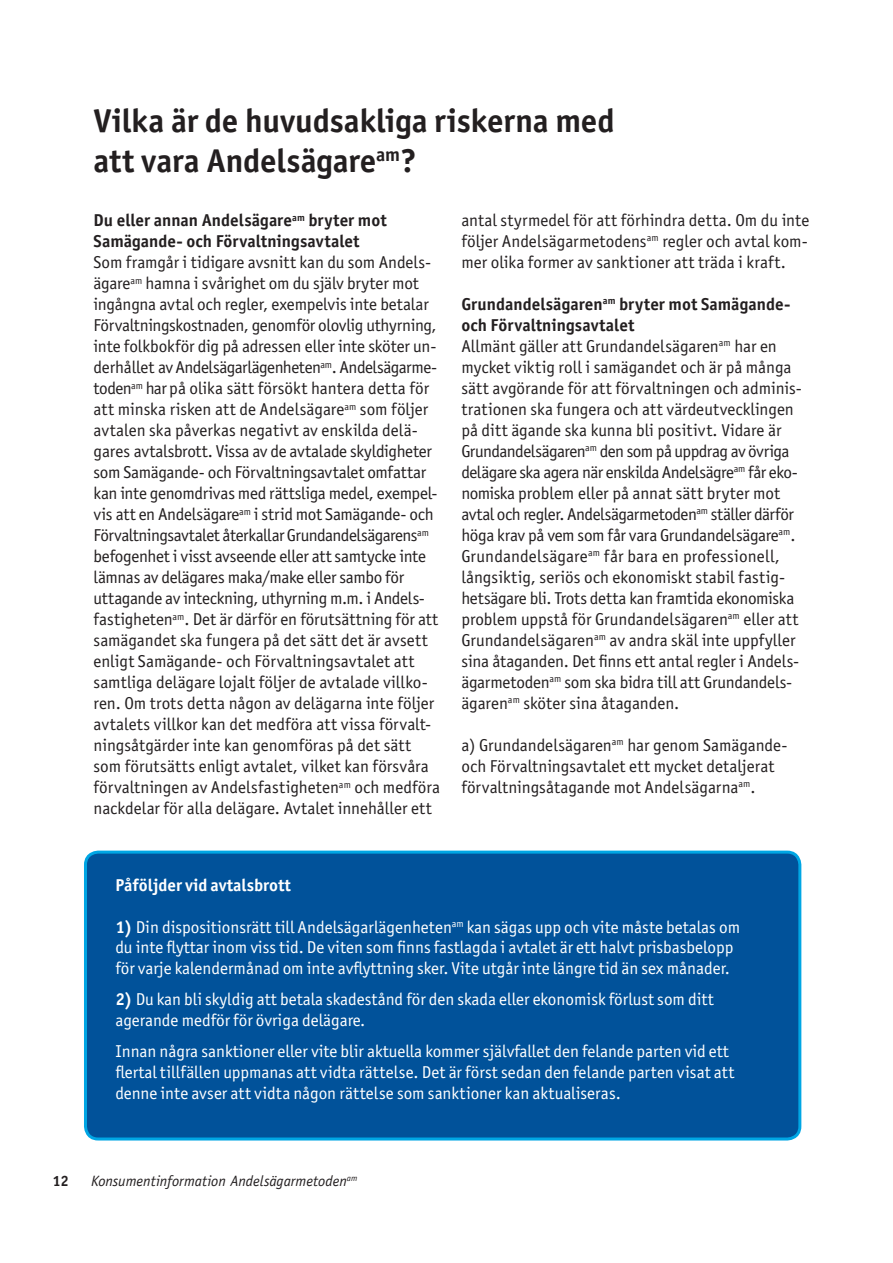
<style>
.page{position:relative;width:893px;height:1263px;background:#fff}
.page>*{position:absolute;margin:0;border:0;box-sizing:border-box;transform-origin:0 0}
.t1{font:700 33px "AT Officina Sans";letter-spacing:-.005em;color:#231f20}
.t2{font:17.25px/21px "AT Officina Sans";letter-spacing:-.005em;color:#231f20}
.t3{font:17.25px/20.7px "AT Officina Sans";color:#fff}
.t4{font:17.25px/21px "AT Officina Sans";letter-spacing:-.025em;color:#231f20}
.t5{font:700 17.25px/21px "AT Officina Sans";color:#231f20}
.t6{font:700 17.25px "AT Officina Sans";color:#fff}
.t7{font:italic 15px "AT Officina Sans";color:#231f20}
.t8{font:700 15px "AT Officina Sans";color:#231f20}
.t9{font:italic 8.7px "AT Officina Sans";color:#231f20}
.s1{font-weight:700}
</style>
<div class="page">
<div style="left:85px;top:852px;width:715px;height:287px;background:#01529a;border-radius:13px"></div>
<div style="left:84px;top:851px;width:717px;height:289px;border:3px solid #00a6e4;border-radius:13px"></div>
<p class="t1" style="left:94px;top:100px;width:522px">Vilka är de huvudsakliga riskerna med</p>
<p class="t1" style="left:94px;top:140px;width:324px">att vara Andelsägare<sup>am</sup>?</p>
<p class="t5" style="left:94px;top:210px;width:295px">Du eller annan Andelsägare<sup>am</sup> bryter mot</p>
<p class="t5" style="left:94px;top:231px;width:268px">Samägande- och Förvaltningsavtalet</p>
<p class="t2" style="left:94px;top:252px;width:339px">Som framgår i tidigare avsnitt kan du som Andels&shy;ägare<sup>am</sup> hamna i svårighet om du själv bryter mot</p>
<p class="t2" style="left:94px;top:294px;width:337px">ingångna avtal och regler, exempelvis inte betalar</p>
<p class="t2" style="left:94px;top:315px;width:346px">Förvaltningskostnaden, genomför olovlig uthyrning, inte folkbokför dig på adressen eller inte sköter un&shy;derhållet av Andelsägarlägenheten<sup>am</sup>. Andelsägarme&shy;toden<sup>am</sup> har på olika sätt försökt hantera detta för att minska risken att de Andelsägare<sup>am</sup> som följer avtalen ska påverkas negativt av enskilda delä&shy;gares avtalsbrott. Vissa av de avtalade skyldigheter som Samägande- och Förvaltningsavtalet omfattar kan inte genomdrivas med rättsliga medel, exempel&shy;vis att en Andelsägare<sup>am</sup> i strid mot Samägande- och</p>
<p class="t2" style="left:94px;top:525px;width:348px">Förvaltningsavtalet återkallar Grundandelsägarens<sup>am </sup>befogenhet i visst avseende eller att samtycke inte lämnas av delägares maka/make eller sambo för uttagande av inteckning, uthyrning m.m. i Andels&shy;fastigheten<sup>am</sup>. Det är därför en förutsättning för att samägandet ska fungera på det sätt det är avsett enligt Samägande- och Förvaltningsavtalet att samtliga delägare lojalt följer de avtalade villko&shy;ren. Om trots detta någon av delägarna inte följer avtalets villkor kan det medföra att vissa förvalt&shy;ningsåtgärder inte kan genomföras på det sätt som förutsätts enligt avtalet, vilket kan försvåra förvaltningen av Andelsfastigheten<sup>am</sup> och medföra nackdelar för alla delägare. Avtalet innehåller ett</p>
<p class="t2" style="left:461px;top:209px;width:349px;text-align:justify">antal styrmedel för att förhindra detta. Om du inte följer Andelsägarmetodens<sup>am</sup> regler och avtal kom&shy;mer olika former av sanktioner att träda i kraft.</p>
<p class="t5" style="left:461px;top:293px;width:330px">Grundandelsägaren<sup>am</sup> bryter mot Samägande&shy;och Förvaltningsavtalet</p>
<p class="t2" style="left:461px;top:335px;width:317px">Allmänt gäller att Grundandelsägaren<sup>am</sup> har en</p>
<p class="t2" style="left:461px;top:356px;width:332px">mycket viktig roll i samägandet och är på många</p>
<p class="t2" style="left:461px;top:377px;width:342px">sätt avgörande för att förvaltningen och adminis&shy;trationen ska fungera och att värdeutvecklingen</p>
<p class="t2" style="left:461px;top:419px;width:322px">på ditt ägande ska kunna bli positivt. Vidare är</p>
<p class="t4" style="left:461px;top:440px;width:338px">Grundandelsägaren<sup>am</sup> den som på uppdrag av övriga delägare ska agera när enskilda Andelsägre<sup>am</sup> får eko&shy;nomiska problem eller på annat sätt bryter mot</p>
<p class="t4" style="left:461px;top:503px;width:336px">avtal och regler. Andelsägarmetoden<sup>am</sup> ställer därför höga krav på vem som får vara Grundandelsägare<sup>am</sup>.</p>
<p class="t2" style="left:461px;top:545px;width:320px">Grundandelsägare<sup>am</sup> får bara en professionell,</p>
<p class="t2" style="left:461px;top:566px;width:339px">långsiktig, seriös och ekonomiskt stabil fastig&shy;hetsägare bli. Trots detta kan framtida ekonomiska problem uppstå för Grundandelsägaren<sup>am</sup> eller att</p>
<p class="t2" style="left:461px;top:629px;width:336px">Grundandelsägaren<sup>am</sup> av andra skäl inte uppfyller</p>
<p class="t2" style="left:461px;top:650px;width:339px">sina åtaganden. Det finns ett antal regler i Andels&shy;ägarmetoden<sup>am</sup> som ska bidra till att Grundandels&shy;ägaren<sup>am</sup> sköter sina åtaganden.</p>
<p class="t2" style="left:461px;top:734px;width:328px">a) Grundandelsägaren<sup>am</sup> har genom Samägande&shy;och Förvaltningsavtalet ett mycket detaljerat</p>
<p class="t2" style="left:461px;top:776px;width:296px">förvaltningsåtagande mot Andelsägarna<sup>am</sup>.</p>
<p class="t6" style="left:115px;top:875px;width:177px">Påföljder vid avtalsbrott</p>
<p class="t3" style="left:115px;top:916px;width:626px"><span class="s1">1)</span> Din dispositionsrätt till Andelsägarlägenheten<sup>am</sup> kan sägas upp och vite måste betalas om du inte flyttar inom viss tid. De viten som finns fastlagda i avtalet är ett halvt prisbasbelopp för varje kalendermånad om inte avflyttning sker. Vite utgår inte längre tid än sex månader.</p>
<p class="t3" style="left:115px;top:989px;width:600px"><span class="s1">2)</span> Du kan bli skyldig att betala skadestånd för den skada eller ekonomisk förlust som ditt agerande medför för övriga delägare.</p>
<p class="t3" style="left:115px;top:1041px;width:621px">Innan några sanktioner eller vite blir aktuella kommer självfallet den felande parten vid ett flertal tillfällen uppmanas att vidta rättelse. Det är först sedan den felande parten visat att denne inte avser att vidta någon rättelse som sanktioner kan aktualiseras.</p>
<p class="t8" style="left:53px;top:1172px;width:19px">1212</p>
<p class="t7" style="left:91px;top:1172px;width:257px">Konsumentinformation Andelsägarmetoden</p>
<p class="t9" style="left:347px;top:1172px;width:12px">am</p>
<p class="t7" style="left:97px;top:1174px;width:257px">Konsumentinformation Andelsägarmetoden</p>
</div>
